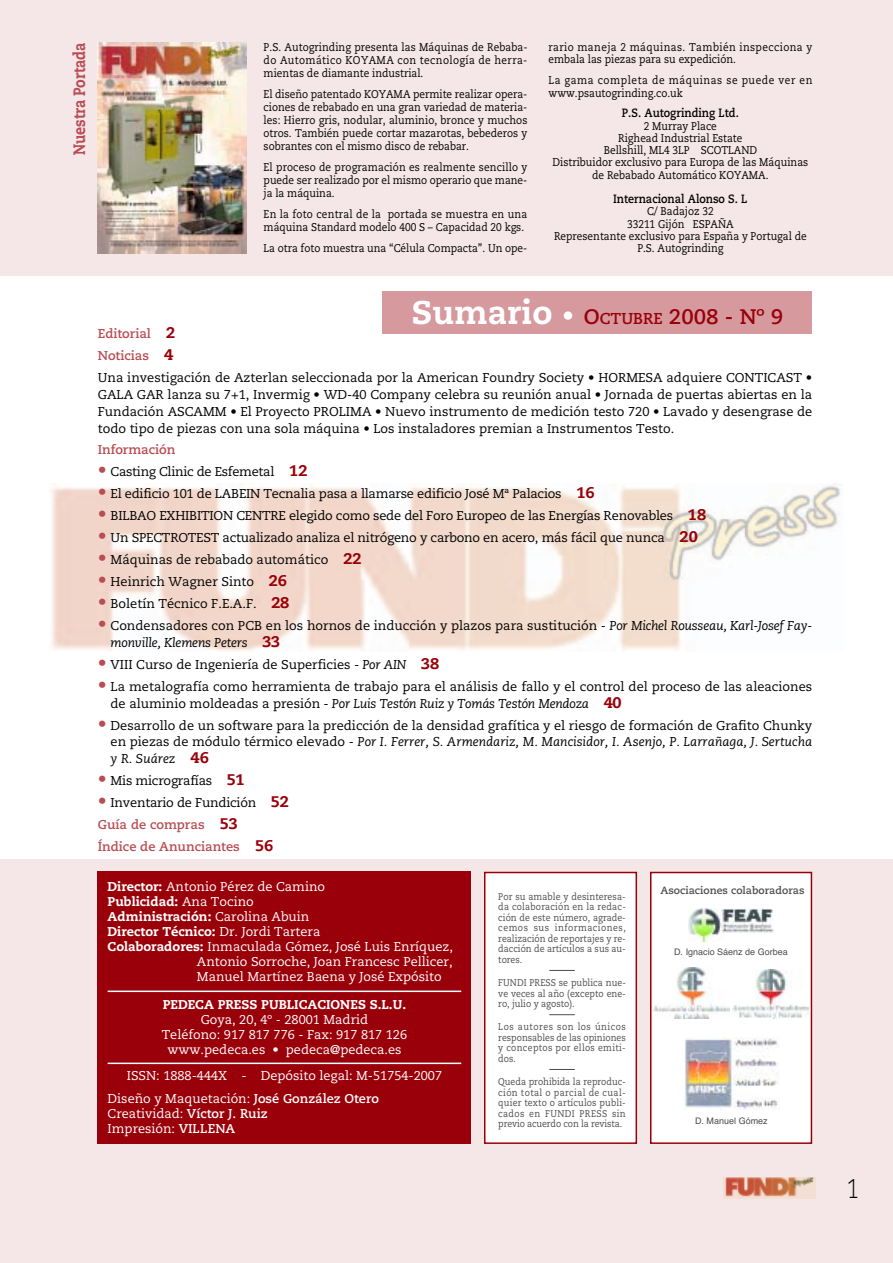
<style>
.page{position:relative;width:893px;height:1263px;background:#fff}
.page>*{position:absolute;margin:0;border:0;box-sizing:border-box;transform-origin:0 0}
.t1{font:300 27px "Caecilia";color:#000;scale:.8 1}
.t2{font:700 21px "Caecilia";color:#990009}
.t3{font:800 16.5px "Caecilia";color:#b84d53;scale:.85 1}
.t4{font:12.75px/16.8px "Caecilia";color:#000}
.t5{font:12.75px/15px "Caecilia";color:#fff}
.t6{font:800 12.75px "Caecilia";color:#fff}
.t7{font:700 12.75px/21.9px "Caecilia";color:#b84d53}
.t8{font:12.75px "Caecilia";letter-spacing:-.02em;color:#000}
.t9{font:700 12px "Caecilia";color:#000;scale:.9 1}
.t10{font:11.25px/12.9px "Caecilia";color:#000;text-align:justify;scale:.9 1}
.t11{font:11.25px/12.3px "Caecilia";letter-spacing:.04em;color:#000;scale:.9 1}
.t12{font:11.25px/12.3px "Caecilia";letter-spacing:.055em;color:#000;scale:.9 1}
.t13{font:700 10.5px "Caecilia";color:#4d4d4d}
.t14{font:9.75px/10.5px "Caecilia";color:#4d4d4d;text-align:justify;scale:.9 1}
.t15{font:9px "Helvetica";color:#4d4d4d}
.s1{font-weight:800;font-size:32.85px;color:#fff}
.s2{font-weight:800;font-size:24px;color:#fff}
.s3{font-size:15.75px}
.s4{font-weight:700;color:#b84d53}
.s5{font-weight:800;font-size:15.3px;color:#990009}
.s6{font-size:17.85px;color:#b84d53}
.s7{font-style:italic}
.s8{font-weight:400;font-size:17.85px}
.s9{font-weight:400;color:#000}
.s10{font-weight:800}
.s11{font-weight:400}
.s12{font-weight:700}
</style>
<div class="page">
<div style="left:0;top:859px;width:893px;height:404px;background:#f5e6e7"></div>
<div style="left:485px;top:872px;width:151px;height:271px;background:#fff"></div>
<div style="left:484px;top:872px;width:153px;height:272px;border:2px solid #990009"></div>
<div style="left:651px;top:872px;width:160px;height:271px;background:#fff"></div>
<div style="left:650px;top:872px;width:162px;height:272px;border:2px solid #990009"></div>
<div style="left:0;top:0;width:893px;height:276px;background:#f5e6e7"></div>
<img style="left:724px;top:1177px;width:91px;height:22px">
<img style="left:51px;top:484px;width:790px;height:168px">
<div style="left:98px;top:872px;width:373px;height:272px;background:#990009"></div>
<hr style="left:108px;top:990px;width:353px;height:2px;background:#fff">
<hr style="left:108px;top:1062px;width:353px;height:2px;background:#fff">
<img style="left:98px;top:43px;width:149px;height:210px">
<div style="left:653px;top:1117px;width:157px;height:10px;background:#fff"></div>
<img style="left:653px;top:967px;width:76px;height:51px">
<img style="left:733px;top:969px;width:76px;height:50px">
<img style="left:689px;top:909px;width:85px;height:32px">
<img style="left:685px;top:1037px;width:93px;height:73px">
<svg style="left:549px;top:970px;width:26px;height:1px"></svg>
<svg style="left:549px;top:1014px;width:26px;height:1px"></svg>
<svg style="left:549px;top:1069px;width:26px;height:1px"></svg>
<div style="left:383px;top:291px;width:429px;height:43px;background:#d6999d"></div>
<p class="t3" style="left:72px;top:155px;width:134px;rotate:-90deg">Nuestra Portada</p>
<p class="t10" style="left:264px;top:42px;width:295px">P.S. Autogrinding presenta las Máquinas de Rebaba&shy;do Automático KOYAMA con tecnología de herra&shy;mientas de diamante industrial.</p>
<p class="t10" style="left:264px;top:89px;width:295px">El diseño patentado KOYAMA permite realizar opera&shy;ciones de rebabado en una gran variedad de materia&shy;les: Hierro gris, nodular, aluminio, bronce y muchos otros. También puede cortar mazarotas, bebederos y sobrantes con el mismo disco de rebabar.</p>
<p class="t10" style="left:264px;top:162px;width:295px">El proceso de programación es realmente sencillo y puede ser realizado por el mismo operario que mane&shy;ja la máquina.</p>
<p class="t10" style="left:264px;top:209px;width:295px">En la foto central de la portada se muestra en una máquina Standard modelo 400 S – Capacidad 20 kgs.</p>
<p class="t10" style="left:264px;top:243px;width:295px">La otra foto muestra una “Célula Compacta”. Un ope-</p>
<p class="t11" style="left:549px;top:42px;width:294px">rario maneja 2 máquinas. También inspecciona y embala las piezas para su expedición.</p>
<p class="t12" style="left:549px;top:75px;width:295px">La gama completa de máquinas se puede ver en www.psautogrinding.co.uk</p>
<p class="t9" style="left:622px;top:108px;width:132px">P.S. Autogrinding Ltd.</p>
<p class="t10" style="left:553px;top:120px;width:285px;line-height:12.3px;text-align:center">2 Murray Place<br>Righead Industrial Estate<br>Bellshill, ML4 3LP SCOTLAND<br>Distribuidor exclusivo para Europa de las Máquinas de Rebabado Automático KOYAMA.</p>
<p class="t9" style="left:613px;top:194px;width:151px">Internacional Alonso S. L</p>
<p class="t10" style="left:554px;top:206px;width:282px;line-height:12.3px;text-align:center">C/ Badajoz 32<br>33211 Gijón ESPAÑA<br>Representante exclusivo para España y Portugal de<br>P.S. Autogrinding</p>
<p class="t2" style="left:412px;top:308px;width:373px"><span class="s1">Sumario</span> <span class="s2">•</span> O<span class="s3">CTUBRE</span> 2008 - Nº 9</p>
<p class="t4" style="left:98px;top:324px;width:716px;line-height:21.9px"><span class="s4">Editorial</span> <span class="s5">2<br></span><span class="s4">Noticias</span> <span class="s5">4<br></span>Una investigación de Azterlan seleccionada por la American Foundry Society • HORMESA adquiere CONTICAST •</p>
<p class="t4" style="left:98px;top:387px;width:716px;text-align:justify">GALA GAR lanza su 7+1, Invermig • WD-40 Company celebra su reunión anual • Jornada de puertas abiertas en la Fundación ASCAMM • El Proyecto PROLIMA • Nuevo instrumento de medición testo 720 • Lavado y desengrase de todo tipo de piezas con una sola máquina • Los instaladores premian a Instrumentos Testo.</p>
<p class="t7" style="left:98px;top:440px;width:79px">Información</p>
<p class="t8" style="left:98px;top:467px;width:211px"><span class="s6">•</span> Casting Clinic de Esfemetal <span class="s5">12</span></p>
<p class="t4" style="left:98px;top:487px;width:498px"><span class="s6">•</span> El edificio 101 de LABEIN Tecnalia pasa a llamarse edificio José Mª Palacios <span class="s5">16</span></p>
<p class="t4" style="left:98px;top:509px;width:610px"><span class="s6">•</span> BILBAO EXHIBITION CENTRE elegido como sede del Foro Europeo de las Energías Renovables <span class="s5">18</span></p>
<p class="t4" style="left:98px;top:530px;width:601px"><span class="s6">•</span> Un SPECTROTEST actualizado analiza el nitrógeno y carbono en acero, más fácil que nunca <span class="s5">20</span></p>
<p class="t4" style="left:98px;top:552px;width:265px"><span class="s6">•</span> Máquinas de rebabado automático <span class="s5">22</span></p>
<p class="t4" style="left:98px;top:574px;width:191px"><span class="s6">•</span> Heinrich Wagner Sinto <span class="s5">26</span></p>
<p class="t4" style="left:98px;top:596px;width:193px"><span class="s6">•</span> Boletín Técnico F.E.A.F. <span class="s5">28</span></p>
<p class="t4" style="left:111px;top:618px;width:703px;text-indent:-13px"><span class="s6">•</span> Condensadores con PCB en los hornos de inducción y plazos para sustitución - <span class="s7">Por Michel Rousseau, Karl-Josef Fay&shy;monville, Klemens Peters</span> <span class="s5">33</span></p>
<p class="t4" style="left:98px;top:657px;width:343px"><span class="s6">•</span> VIII Curso de Ingeniería de Superficies - <span class="s7">Por AIN</span> <span class="s5">38</span></p>
<p class="t4" style="left:111px;top:679px;width:703px;text-indent:-13px"><span class="s6">•</span> La metalografía como herramienta de trabajo para el análisis de fallo y el control del proceso de las aleaciones de aluminio moldeadas a presión - <span class="s7">Por Luis Testón Ruiz y Tomás Testón Mendoza</span> <span class="s5">40</span></p>
<p class="t4" style="left:111px;top:718px;width:703px;text-align:justify;text-indent:-13px"><span class="s6">•</span> Desarrollo de un software para la predicción de la densidad grafítica y el riesgo de formación de Grafito Chunky en piezas de módulo térmico elevado - <span class="s7">Por I. Ferrer, S. Armendariz, M. Mancisidor, I. Asenjo, P. Larrañaga, J. Sertucha y R. Suárez</span> <span class="s5">46</span></p>
<p class="t4" style="left:98px;top:773px;width:148px"><span class="s6">•</span> Mis micrografías <span class="s5">51</span></p>
<p class="t7" style="left:98px;top:793px;width:193px"><span class="s8">•</span> <span class="s9">Inventario de Fundición</span> <span class="s5">52<br></span>Guía de compras <span class="s5">53<br></span>Índice de Anunciantes <span class="s5">56</span></p>
<p class="t5" style="left:108px;top:880px;width:219px"><span class="s10">Director:</span> Antonio Pérez de Camino</p>
<p class="t6" style="left:108px;top:896px;width:148px">Publicidad: <span class="s11">Ana Tocino</span></p>
<p class="t6" style="left:108px;top:911px;width:203px">Administración: <span class="s11">Carolina Abuin</span></p>
<p class="t6" style="left:108px;top:926px;width:214px">Director Técnico: <span class="s11">Dr. Jordi Tartera</span></p>
<p class="t5" style="left:108px;top:940px;width:347px"><span class="s10">Colaboradores:</span> Inmaculada Gómez, José Luis Enríquez,</p>
<p class="t5" style="left:197px;top:955px;width:257px">Antonio Sorroche, Joan Francesc Pellicer,</p>
<p class="t5" style="left:197px;top:970px;width:246px">Manuel Martínez Baena y José Expósito</p>
<p class="t5" style="left:162px;top:998px;width:247px;text-align:center"><span class="s10">PEDECA PRESS PUBLICACIONES S.L.U.<br></span>Goya, 20, 4º - 28001 Madrid<br>Teléfono: 917 817 776 - Fax: 917 817 126 www.pedeca.es • pedeca@pedeca.es</p>
<p class="t5" style="left:108px;top:1065px;width:336px;line-height:23.2px;text-indent:19px">ISSN: 1888-444X - Depósito legal: M-51754-2007<br>Diseño y Maquetación: <span class="s12">José González Otero</span></p>
<p class="t5" style="left:108px;top:1107px;width:162px">Creatividad: <span class="s12">Víctor J. Ruiz<br></span>Impresión: <span class="s12">VILLENA</span></p>
<p class="t15" style="left:695px;top:1115px;width:74px">D. Manuel Gómez</p>
<p class="t13" style="left:660px;top:886px;width:145px">Asociaciones colaboradoras</p>
<p class="t14" style="left:498px;top:892px;width:143px">Por su amable y desinteresa&shy;da colaboración en la redac&shy;ción de este número, agrade&shy;cemos sus informaciones, realización de reportajes y re&shy;dacción de artículos a sus au&shy;tores.</p>
<p class="t14" style="left:498px;top:978px;width:143px">FUNDI PRESS se publica nue&shy;ve veces al año (excepto ene&shy;ro, julio y agosto).</p>
<p class="t14" style="left:498px;top:1022px;width:143px">Los autores son los únicos responsables de las opiniones y conceptos por ellos emiti&shy;dos.</p>
<p class="t14" style="left:498px;top:1077px;width:143px">Queda prohibida la reproduc&shy;ción total o parcial de cual&shy;quier texto o artículos publi&shy;cados en FUNDI PRESS sin previo acuerdo con la revista.</p>
<p class="t15" style="left:674px;top:947px;width:115px">D. Ignacio Sáenz de Gorbea</p>
<p class="t1" style="left:847px;top:1177px;width:17px">1</p>
</div>
